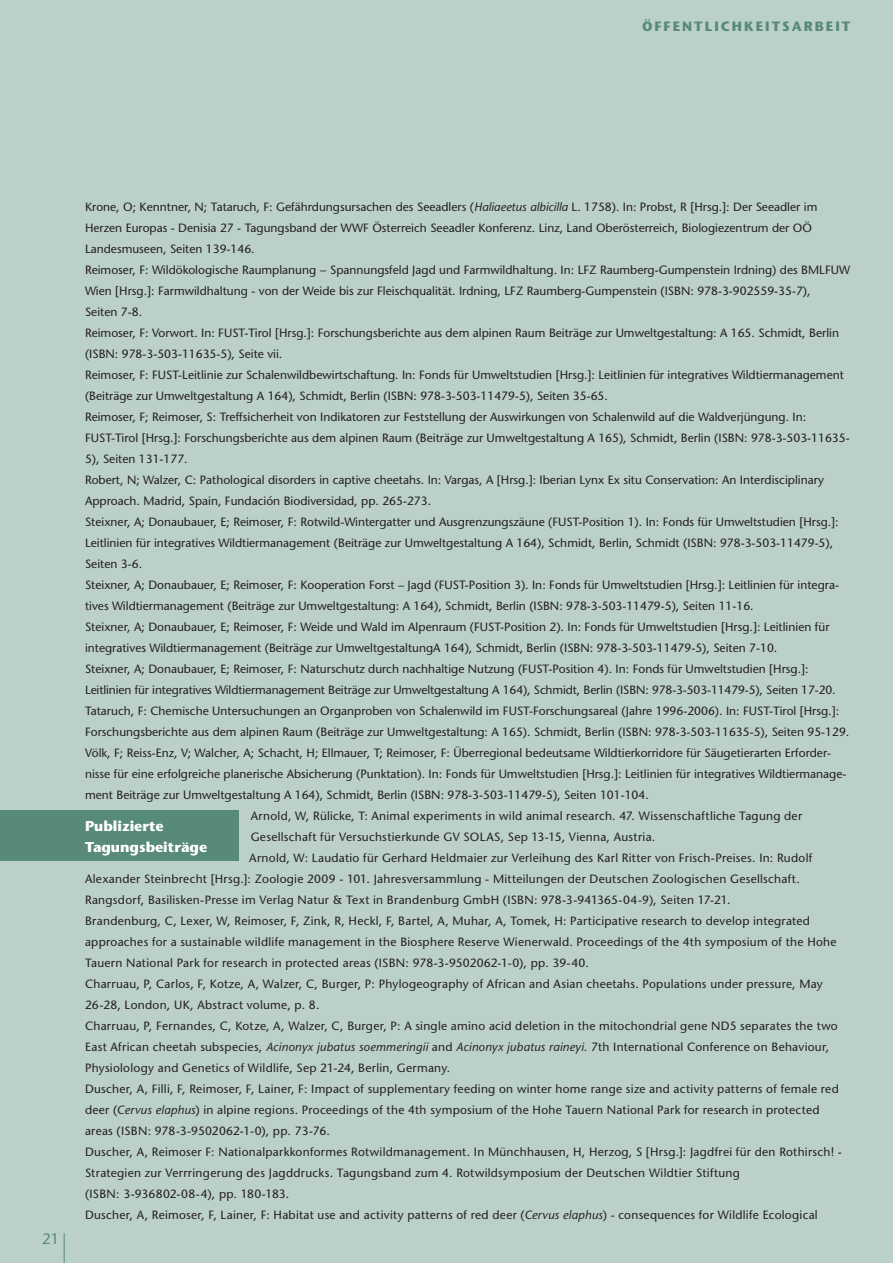
<style>
.page{position:relative;width:893px;height:1263px;background:#bbd0c8}
.page>*{position:absolute;margin:0;border:0;box-sizing:border-box;transform-origin:0 0}
.t1{font:15px "Stone Sans Std Medium 2";color:#588a78}
.t2{font:14.25px/21px "Stone Sans Std Bold 2";color:#fff}
.t3{font:13.5px "Stone Sans Std Bold 2";letter-spacing:.15em;color:#588a78}
.t4{font:12px "Stone Sans Std Medium 2";color:#231f20}
.t5{font:12px "Stone Sans Std Medium 2";letter-spacing:.02em;color:#231f20}
.t6{font:12px "Stone Sans Std Medium 2";letter-spacing:.025em;color:#231f20}
.s1{font-family:"Stone Sans Std Medium Italic 2"}
</style>
<div class="page">
<div style="left:0;top:811px;width:238px;height:50px;background:#588a78"></div>
<hr style="left:64px;top:1233px;width:1px;height:30px;background:#588a78">
<p class="t3" style="left:642px;top:18px;width:210px">ÖFFENTLICHKEITSARBEIT</p>
<p class="t1" style="left:42px;top:1229px;width:19px">21</p>
<p class="t4" style="left:85px;top:199px;width:734px">Krone, O; Kenntner, N; Tataruch, F: Gefährdungsursachen des Seeadlers (<span class="s1">Haliaeetus albicilla</span> L. 1758). In: Probst, R [Hrsg.]: Der Seeadler im</p>
<p class="t4" style="left:85px;top:220px;width:728px">Herzen Europas - Denisia 27 - Tagungsband der WWF Österreich Seeadler Konferenz. Linz, Land Oberösterreich, Biologiezentrum der OÖ</p>
<p class="t4" style="left:85px;top:241px;width:171px">Landesmuseen, Seiten 139-146.</p>
<p class="t4" style="left:85px;top:262px;width:767px">Reimoser, F: Wildökologische Raumplanung − Spannungsfeld Jagd und Farmwildhaltung. In: LFZ Raumberg-Gumpenstein Irdning) des BMLFUW</p>
<p class="t4" style="left:85px;top:283px;width:727px">Wien [Hrsg.]: Farmwildhaltung - von der Weide bis zur Fleischqualität. Irdning, LFZ Raumberg-Gumpenstein (ISBN: 978-3-902559-35-7),</p>
<p class="t4" style="left:85px;top:304px;width:59px">Seiten 7-8.</p>
<p class="t4" style="left:85px;top:325px;width:755px">Reimoser, F: Vorwort. In: FUST-Tirol [Hrsg.]: Forschungsberichte aus dem alpinen Raum Beiträge zur Umweltgestaltung: A 165. Schmidt, Berlin</p>
<p class="t4" style="left:85px;top:346px;width:199px">(ISBN: 978-3-503-11635-5), Seite vii.</p>
<p class="t4" style="left:85px;top:367px;width:760px">Reimoser, F: FUST-Leitlinie zur Schalenwildbewirtschaftung. In: Fonds für Umweltstudien [Hrsg.]: Leitlinien für integratives Wildtiermanagement</p>
<p class="t4" style="left:85px;top:388px;width:524px">(Beiträge zur Umweltgestaltung A 164), Schmidt, Berlin (ISBN: 978-3-503-11479-5), Seiten 35-65.</p>
<p class="t4" style="left:85px;top:409px;width:723px">Reimoser, F; Reimoser, S: Treffsicherheit von Indikatoren zur Feststellung der Auswirkungen von Schalenwild auf die Waldverjüngung. In:</p>
<p class="t4" style="left:85px;top:430px;width:766px">FUST-Tirol [Hrsg.]: Forschungsberichte aus dem alpinen Raum (Beiträge zur Umweltgestaltung A 165), Schmidt, Berlin (ISBN: 978-3-503-11635-</p>
<p class="t4" style="left:85px;top:451px;width:104px">5), Seiten 131-177.</p>
<p class="t4" style="left:85px;top:472px;width:740px">Robert, N; Walzer, C: Pathological disorders in captive cheetahs. In: Vargas, A [Hrsg.]: Iberian Lynx Ex situ Conservation: An Interdisciplinary</p>
<p class="t4" style="left:85px;top:493px;width:348px">Approach. Madrid, Spain, Fundación Biodiversidad, pp. 265-273.</p>
<p class="t4" style="left:85px;top:514px;width:755px">Steixner, A; Donaubauer, E; Reimoser, F: Rotwild-Wintergatter und Ausgrenzungszäune (FUST-Position 1). In: Fonds für Umweltstudien [Hrsg.]:</p>
<p class="t4" style="left:85px;top:535px;width:750px">Leitlinien für integratives Wildtiermanagement (Beiträge zur Umweltgestaltung A 164), Schmidt, Berlin, Schmidt (ISBN: 978-3-503-11479-5),</p>
<p class="t4" style="left:85px;top:556px;width:59px">Seiten 3-6.</p>
<p class="t4" style="left:85px;top:577px;width:755px">Steixner, A; Donaubauer, E; Reimoser, F: Kooperation Forst – Jagd (FUST-Position 3). In: Fonds für Umweltstudien [Hrsg.]: Leitlinien für integra-</p>
<p class="t4" style="left:85px;top:598px;width:670px">tives Wildtiermanagement (Beiträge zur Umweltgestaltung: A 164), Schmidt, Berlin (ISBN: 978-3-503-11479-5), Seiten 11-16.</p>
<p class="t4" style="left:85px;top:619px;width:746px">Steixner, A; Donaubauer, E; Reimoser, F: Weide und Wald im Alpenraum (FUST-Position 2). In: Fonds für Umweltstudien [Hrsg.]: Leitlinien für</p>
<p class="t4" style="left:85px;top:640px;width:694px">integratives Wildtiermanagement (Beiträge zur UmweltgestaltungA 164), Schmidt, Berlin (ISBN: 978-3-503-11479-5), Seiten 7-10.</p>
<p class="t4" style="left:85px;top:661px;width:725px">Steixner, A; Donaubauer, E; Reimoser, F: Naturschutz durch nachhaltige Nutzung (FUST-Position 4). In: Fonds für Umweltstudien [Hrsg.]:</p>
<p class="t4" style="left:85px;top:682px;width:752px">Leitlinien für integratives Wildtiermanagement Beiträge zur Umweltgestaltung A 164), Schmidt, Berlin (ISBN: 978-3-503-11479-5), Seiten 17-20.</p>
<p class="t4" style="left:85px;top:703px;width:756px">Tataruch, F: Chemische Untersuchungen an Organproben von Schalenwild im FUST-Forschungsareal (Jahre 1996-2006). In: FUST-Tirol [Hrsg.]:</p>
<p class="t4" style="left:85px;top:724px;width:766px">Forschungsberichte aus dem alpinen Raum (Beiträge zur Umweltgestaltung: A 165). Schmidt, Berlin (ISBN: 978-3-503-11635-5), Seiten 95-129.</p>
<p class="t4" style="left:85px;top:745px;width:748px">Völk, F; Reiss-Enz, V; Walcher, A; Schacht, H; Ellmauer, T; Reimoser, F: Überregional bedeutsame Wildtierkorridore für Säugetierarten Erforder-</p>
<p class="t4" style="left:85px;top:766px;width:763px">nisse für eine erfolgreiche planerische Absicherung (Punktation). In: Fonds für Umweltstudien [Hrsg.]: Leitlinien für integratives Wildtiermanage-</p>
<p class="t4" style="left:85px;top:787px;width:565px">ment Beiträge zur Umweltgestaltung A 164), Schmidt, Berlin (ISBN: 978-3-503-11479-5), Seiten 101-104.</p>
<p class="t5" style="left:251px;top:808px;width:553px">Arnold, W, Rülicke, T: Animal experiments in wild animal research. 47. Wissenschaftliche Tagung der</p>
<p class="t6" style="left:251px;top:829px;width:406px">Gesellschaft für Versuchstierkunde GV SOLAS, Sep 13-15, Vienna, Austria.</p>
<p class="t6" style="left:249px;top:850px;width:565px">Arnold, W: Laudatio für Gerhard Heldmaier zur Verleihung des Karl Ritter von Frisch-Preises. In: Rudolf</p>
<p class="t6" style="left:85px;top:871px;width:716px">Alexander Steinbrecht [Hrsg.]: Zoologie 2009 - 101. Jahresversammlung - Mitteilungen der Deutschen Zoologischen Gesellschaft.</p>
<p class="t5" style="left:85px;top:892px;width:647px">Rangsdorf, Basilisken-Presse im Verlag Natur &amp; Text in Brandenburg GmbH (ISBN: 978-3-941365-04-9), Seiten 17-21.</p>
<p class="t5" style="left:85px;top:913px;width:727px">Brandenburg, C, Lexer, W, Reimoser, F, Zink, R, Heckl, F, Bartel, A, Muhar, A, Tomek, H: Participative research to develop integrated</p>
<p class="t5" style="left:85px;top:934px;width:753px">approaches for a sustainable wildlife management in the Biosphere Reserve Wienerwald. Proceedings of the 4th symposium of the Hohe</p>
<p class="t5" style="left:85px;top:955px;width:505px">Tauern National Park for research in protected areas (ISBN: 978-3-9502062-1-0), pp. 39-40.</p>
<p class="t5" style="left:85px;top:976px;width:739px">Charruau, P, Carlos, F, Kotze, A, Walzer, C, Burger, P: Phylogeography of African and Asian cheetahs. Populations under pressure, May</p>
<p class="t6" style="left:85px;top:997px;width:236px">26-28, London, UK, Abstract volume, p. 8.</p>
<p class="t5" style="left:85px;top:1018px;width:754px">Charruau, P, Fernandes, C, Kotze, A, Walzer, C, Burger, P: A single amino acid deletion in the mitochondrial gene ND5 separates the two</p>
<p class="t5" style="left:85px;top:1039px;width:746px">East African cheetah subspecies, <span class="s1">Acinonyx jubatus soemmeringii</span> and <span class="s1">Acinonyx jubatus raineyi</span>. 7th International Conference on Behaviour,</p>
<p class="t6" style="left:85px;top:1060px;width:367px">Physiolology and Genetics of Wildlife, Sep 21-24, Berlin, Germany.</p>
<p class="t5" style="left:85px;top:1081px;width:755px">Duscher, A, Filli, F, Reimoser, F, Lainer, F: Impact of supplementary feeding on winter home range size and activity patterns of female red</p>
<p class="t5" style="left:85px;top:1102px;width:736px">deer (<span class="s1">Cervus elaphus</span>) in alpine regions. Proceedings of the 4th symposium of the Hohe Tauern National Park for research in protected</p>
<p class="t4" style="left:85px;top:1123px;width:246px">areas (ISBN: 978-3-9502062-1-0), pp. 73-76.</p>
<p class="t6" style="left:85px;top:1144px;width:758px">Duscher, A, Reimoser F: Nationalparkkonformes Rotwildmanagement. In Münchhausen, H, Herzog, S [Hrsg.]: Jagdfrei für den Rothirsch! -</p>
<p class="t5" style="left:85px;top:1165px;width:656px">Strategien zur Verrringerung des Jagddrucks. Tagungsband zum 4. Rotwildsymposium der Deutschen Wildtier Stiftung</p>
<p class="t4" style="left:85px;top:1186px;width:206px">(ISBN: 3-936802-08-4), pp. 180-183.</p>
<p class="t5" style="left:85px;top:1207px;width:734px">Duscher, A, Reimoser, F, Lainer, F: Habitat use and activity patterns of red deer (<span class="s1">Cervus elaphus</span>) - consequences for Wildlife Ecological</p>
<p class="t2" style="left:85px;top:815px;width:124px">Publizierte<br>Tagungsbeiträge</p>
</div>
